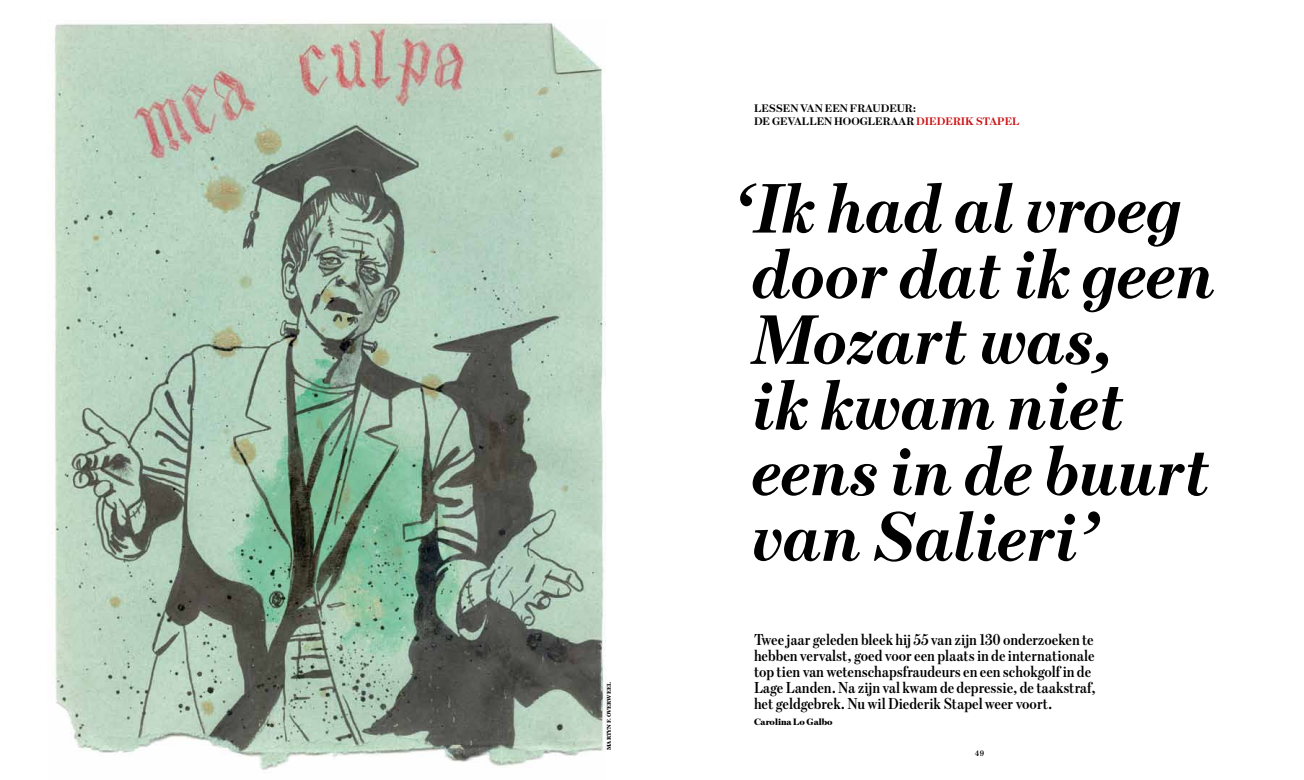
<style>
.page{position:relative;width:1304px;height:780px;background:#fff}
.page>*{position:absolute;margin:0;border:0;box-sizing:border-box;transform-origin:0 0}
.t1{font:italic 700 70.3px/65.6px "Escrow";color:#000}
.t2{font:600 16px/16px "Escrow Cond";color:#000}
.t3{font:700 11px/13px "Escrow";color:#000}
.t4{font:900 9.3px "Escrow";color:#000}
.t5{font:600 8px "Escrow";color:#000}
.t6{font:700 5.5px "Miller Daily Two";color:#000}
.s1{color:#cd1013}
</style>
<div class="page">
<img style="left:51px;top:22px;width:554px;height:748px">
<p class="t6" style="left:606px;top:750px;width:69px;rotate:-90deg">MARTYN F. OVERWEEL</p>
<p class="t3" style="left:754px;top:101px;width:267px">LESSEN VAN EEN FRAUDEUR:<br>DE GEVALLEN HOOGLERAAR <span class="s1">DIEDERIK STAPEL</span></p>
<h1 class="t1" style="left:731px;top:173px;width:485px">‘Ik had al vroeg door dat ik geen<br>Mozart was,<br>ik kwam niet eens in de buurt van Salieri’</h1>
<p class="t2" style="left:754px;top:631px;width:343px">Twee jaar geleden bleek hij 55 van zijn 130 onderzoeken te hebben vervalst, goed voor een plaats in de internationale top tien van wetenschapsfraudeurs en een schokgolf in de Lage Landen. Na zijn val kwam de depressie, de taakstraf, het geldgebrek. Nu wil Diederik Stapel weer voort.</p>
<p class="t4" style="left:754px;top:716px;width:80px">Carolina Lo Galbo</p>
<p class="t5" style="left:975px;top:747px;width:11px">49</p>
</div>
